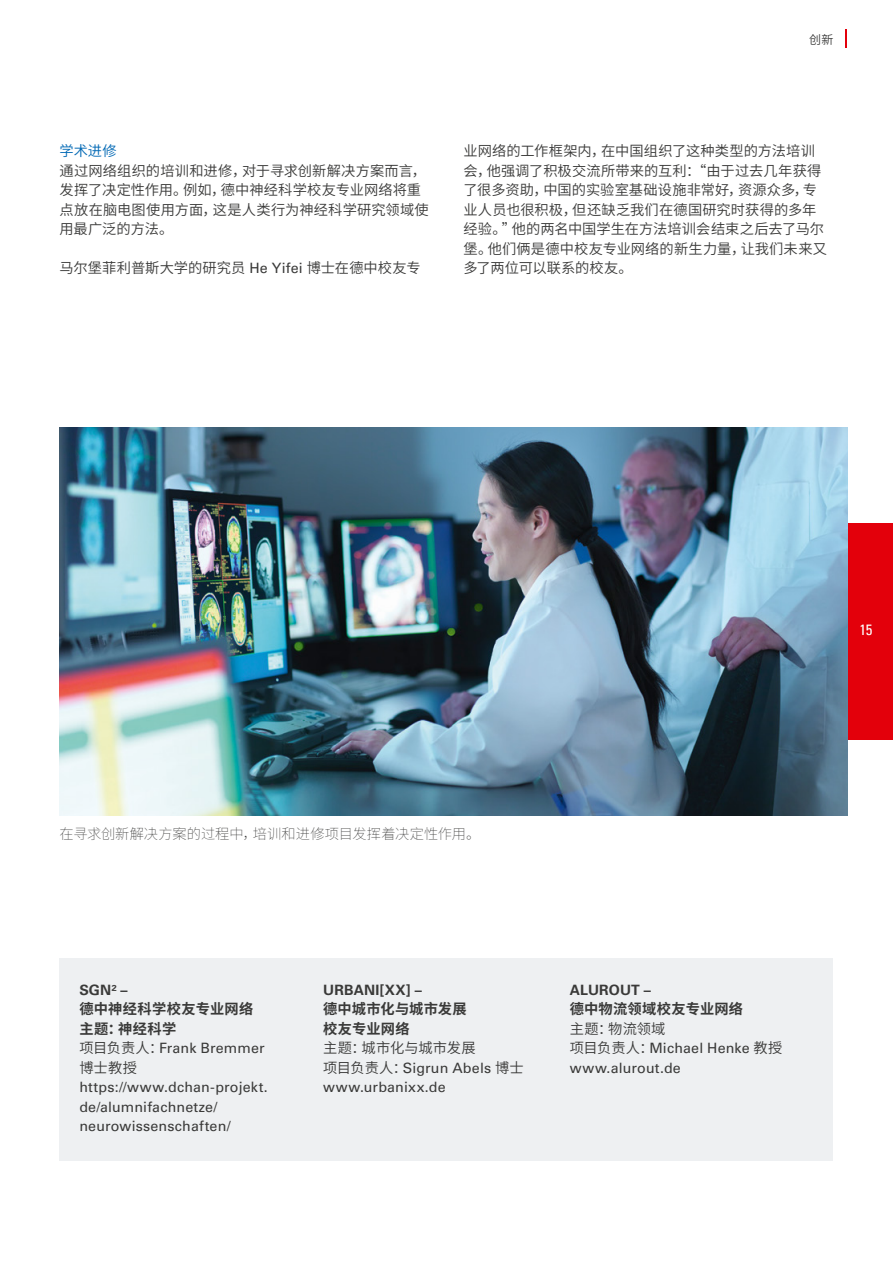
<style>
.page{position:relative;width:893px;height:1263px;background:#fff}
.page>*{position:absolute;margin:0;border:0;box-sizing:border-box;transform-origin:0 0}
.t1{font:condensed 15px "Univers LT Std";color:#fff}
.t2{font:14.25px/19.5px "Source Han Sans CN";letter-spacing:.005em;color:#3a3a39}
.t3{font:14.25px/19.5px "Univers LT Std";letter-spacing:.01em;color:#3a3a39}
.t4{font:700 14.25px/19.5px "Source Han Sans CN";letter-spacing:.02em;color:#3a3a39}
.t5{font:200 14.25px "Source Han Sans CN";letter-spacing:-.005em;color:#3a3a39}
.t6{font:700 14.25px "Univers LT Std";letter-spacing:.01em;color:#3a3a39}
.t7{font:14.25px "Source Han Sans CN";color:#0068b4}
.t8{font:12px "Source Han Sans CN";color:#3a3a39}
.s1{font-family:"Univers LT Std"}
.s2{font-family:"Source Han Sans CN"}
</style>
<div class="page">
<svg style="left:846px;top:29px;width:1px;height:18px"></svg>
<div style="left:60px;top:958px;width:773px;height:203px;background:#eef0f2"></div>
<div style="left:848px;top:523px;width:45px;height:216px;background:#e3000b"></div>
<img style="left:60px;top:428px;width:788px;height:388px">
<p class="t8" style="left:809px;top:32px;width:26px">创新</p>
<p class="t7" style="left:60px;top:143px;width:59px">学术进修</p>
<p class="t2" style="left:60px;top:161px;width:371px">通过网络组织的培训和进修，对于寻求创新解决方案而言，发挥了决定性作用。例如，德中神经科学校友专业网络将重点放在脑电图使用方面，这是人类行为神经科学研究领域使用最广泛的方法。</p>
<p class="t2" style="left:60px;top:258px;width:363px">马尔堡菲利普斯大学的研究员 <span class="s1">He Yifei</span> 博士在德中校友专</p>
<p class="t2" style="left:463px;top:141px;width:365px">业网络的工作框架内，在中国组织了这种类型的方法培训会，他强调了积极交流所带来的互利：“由于过去几年获得了很多资助，中国的实验室基础设施非常好，资源众多，专业人员也很积极，但还缺乏我们在德国研究时获得的多年经验。”他的两名中国学生在方法培训会结束之后去了马尔堡。他们俩是德中校友专业网络的新生力量，让我们未来又多了两位可以联系的校友。</p>
<p class="t5" style="left:60px;top:825px;width:422px">在寻求创新解决方案的过程中，培训和进修项目发挥着决定性作用。</p>
<p class="t6" style="left:79px;top:981px;width:50px">SGN² –</p>
<p class="t4" style="left:79px;top:999px;width:175px">德中神经科学校友专业网络主题：神经科学</p>
<p class="t3" style="left:79px;top:1038px;width:187px"><span class="s2">项目负责人：</span>Frank Bremmer</p>
<p class="t2" style="left:79px;top:1058px;width:59px">博士教授</p>
<p class="t3" style="left:79px;top:1077px;width:190px">https://www.dchan-projekt. de/alumnifachnetze/ neurowissenschaften/</p>
<p class="t6" style="left:323px;top:981px;width:100px">URBANI[XX] –</p>
<p class="t4" style="left:323px;top:999px;width:145px">德中城市化与城市发展校友专业网络</p>
<p class="t2" style="left:323px;top:1038px;width:154px">主题：城市化与城市发展</p>
<p class="t3" style="left:323px;top:1058px;width:202px"><span class="s2">项目负责人：</span>Sigrun Abels <span class="s2">博士</span>www.urbanixx.de</p>
<p class="t6" style="left:570px;top:981px;width:83px">ALUROUT –</p>
<p class="t4" style="left:570px;top:999px;width:175px">德中物流领域校友专业网络</p>
<p class="t2" style="left:570px;top:1019px;width:97px">主题：物流领域</p>
<p class="t3" style="left:570px;top:1038px;width:214px"><span class="s2">项目负责人：</span>Michael Henke <span class="s2">教授</span>www.alurout.de</p>
<p class="t1" style="left:859px;top:621px;width:15px">135</p>
</div>
